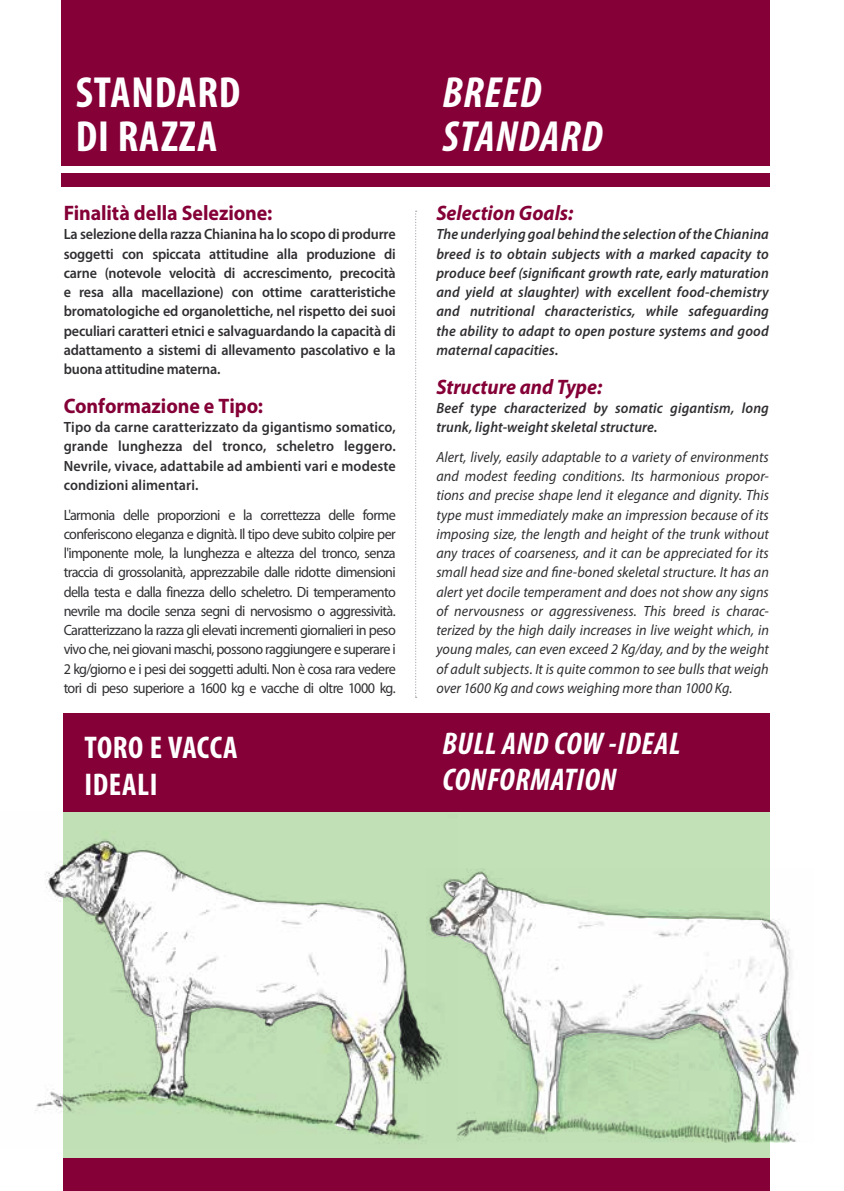
<style>
.page{position:relative;width:844px;height:1191px;background:#fff}
.page>*{position:absolute;margin:0;border:0;box-sizing:border-box;transform-origin:0 0}
.t1{font:700 condensed 43.75px/43.8px "Myriad Pro";letter-spacing:.02em;color:#fff}
.t2{font:italic 700 condensed 43.75px/43.8px "Myriad Pro";letter-spacing:.02em;color:#fff}
.t3{font:italic 700 condensed 31.5px/36.8px "Myriad Pro";letter-spacing:.02em;color:#fff}
.t4{font:700 condensed 31.5px/36.8px "Myriad Pro";letter-spacing:.02em;color:#fff}
.t5{font:700 21px "Myriad Pro";letter-spacing:-.005em;color:#840037;scale:.95 1}
.t6{font:italic 700 21px "Myriad Pro";color:#840037;scale:.95 1}
.t7{font:italic 14.88px/19.2px "Myriad Pro";letter-spacing:.005em;color:#312f32;text-align:justify;scale:.95 1}
.t8{font:14.88px/19.2px "Myriad Pro";letter-spacing:-.045em;color:#312f32;text-align:justify;scale:.95 1}
.t9{font:600 14.88px/19.2px "Myriad Pro";color:#312f32;text-align:justify;scale:.95 1}
.t10{font:italic 600 14.88px/19.2px "Myriad Pro";letter-spacing:.01em;color:#312f32;text-align:justify;scale:.95 1}
</style>
<div class="page">
<div style="left:64px;top:713px;width:705px;height:478px;background:#840037"></div>
<div style="left:64px;top:812px;width:705px;height:345px;background:#c2e1b7"></div>
<div style="left:61px;top:0;width:708px;height:165px;background:#840037"></div>
<div style="left:61px;top:173px;width:708px;height:13px;background:#840037"></div>
<svg style="left:415px;top:211px;width:1px;height:487px"></svg>
<img style="left:35px;top:811px;width:392px;height:338px">
<img style="left:427px;top:869px;width:372px;height:273px">
<h1 class="t1" style="left:76px;top:70px;width:166px">STANDARD<br>DI RAZZA</h1>
<h1 class="t2" style="left:442px;top:70px;width:161px">BREED<br>STANDARD</h1>
<h3 class="t5" style="left:64px;top:199px;width:221px">Finalità della Selezione:</h3>
<p class="t9" style="left:64px;top:224px;width:351px">La selezione della razza Chianina ha lo scopo di produrre soggetti con spiccata attitudine alla produzione di carne (notevole velocità di accrescimento, precocità e resa alla macellazione) con ottime caratteristiche bromatologiche ed organolettiche, nel rispetto dei suoi peculiari caratteri etnici e salvaguardando la capacità di adattamento a sistemi di allevamento pascolativo e la buona attitudine materna.</p>
<h3 class="t5" style="left:64px;top:392px;width:211px">Conformazione e Tipo:</h3>
<p class="t9" style="left:64px;top:417px;width:351px">Tipo da carne caratterizzato da gigantismo somatico, grande lunghezza del tronco, scheletro leggero.<br>Nevrile, vivace, adattabile ad ambienti vari e modeste condizioni alimentari.</p>
<p class="t8" style="left:64px;top:505px;width:351px">L'armonia delle proporzioni e la correttezza delle forme conferiscono eleganza e dignità. Il tipo deve subito colpire per l'imponente mole, la lunghezza e altezza del tronco, senza traccia di grossolanità, apprezzabile dalle ridotte dimensioni della testa e dalla finezza dello scheletro. Di temperamento nevrile ma docile senza segni di nervosismo o aggressività.<br>Caratterizzano la razza gli elevati incrementi giornalieri in peso vivo che, nei giovani maschi, possono raggiungere e superare i 2 kg/giorno e i pesi dei soggetti adulti. Non è cosa rara vedere tori di peso superiore a 1600 kg e vacche di oltre 1000 kg.</p>
<h3 class="t6" style="left:436px;top:199px;width:146px">Selection Goals:</h3>
<p class="t10" style="left:436px;top:224px;width:351px">The underlying goal behind the selection of the Chianina breed is to obtain subjects with a marked capacity to produce beef (significant growth rate, early maturation and yield at slaughter) with excellent food-chemistry and nutritional characteristics, while safeguarding the ability to adapt to open posture systems and good maternal capacities.</p>
<h3 class="t6" style="left:436px;top:373px;width:176px">Structure and Type:</h3>
<p class="t10" style="left:436px;top:398px;width:351px">Beef type characterized by somatic gigantism, long trunk, light-weight skeletal structure.</p>
<p class="t7" style="left:436px;top:447px;width:351px">Alert, lively, easily adaptable to a variety of environments and modest feeding conditions. Its harmonious propor&shy;tions and precise shape lend it elegance and dignity. This type must immediately make an impression because of its imposing size, the length and height of the trunk without any traces of coarseness, and it can be appreciated for its small head size and fine-boned skeletal structure. It has an alert yet docile temperament and does not show any signs of nervousness or aggressiveness. This breed is charac&shy;terized by the high daily increases in live weight which, in young males, can even exceed 2 Kg/day, and by the weight of adult subjects. It is quite common to see bulls that weigh over 1600 Kg and cows weighing more than 1000 Kg.</p>
<h2 class="t4" style="left:84px;top:728px;width:155px">TORO E VACCA<br>IDEALI</h2>
<h2 class="t3" style="left:442px;top:724px;width:239px">BULL AND COW -IDEAL<br>CONFORMATION</h2>
</div>
